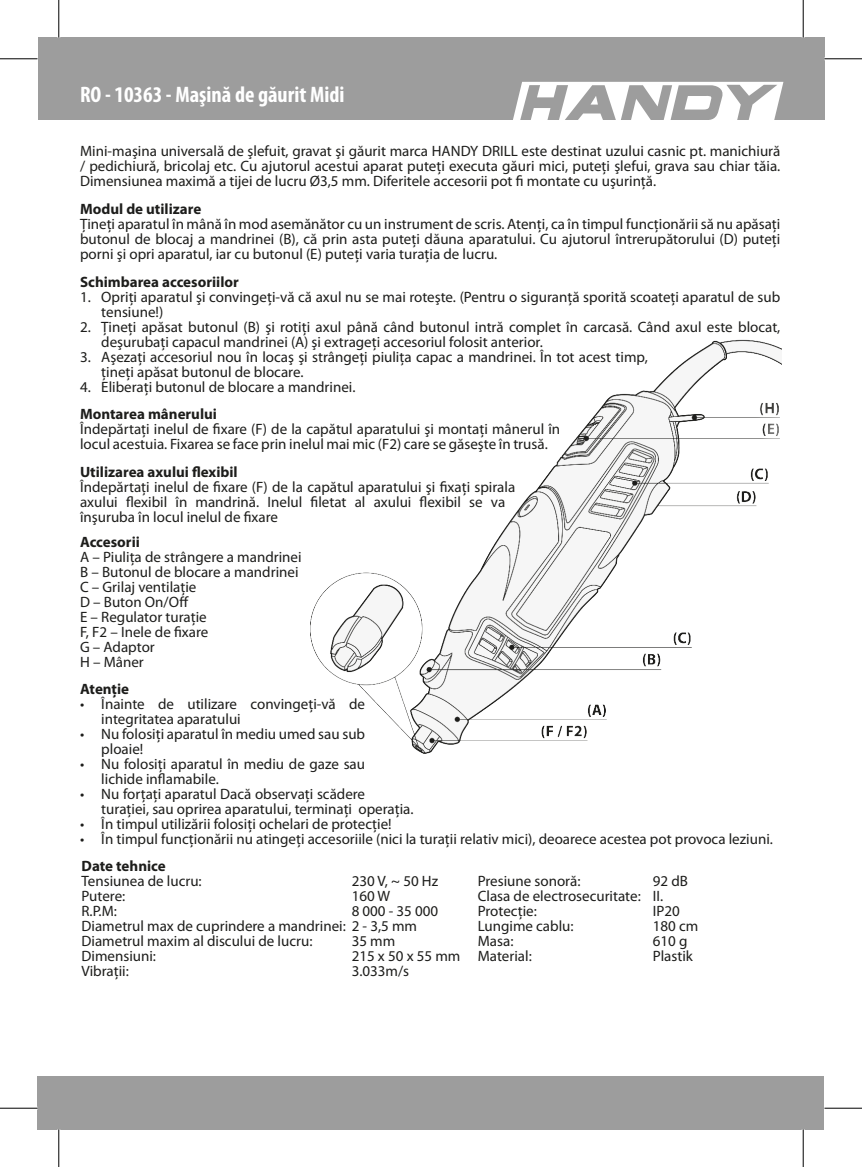
<style>
.page{position:relative;width:862px;height:1167px;background:#fff}
.page>*{position:absolute;margin:0;border:0;box-sizing:border-box;transform-origin:0 0}
.t1{font:700 condensed 22.5px "Myriad Pro";color:#fff}
.t2{font:15px/15px "Myriad Pro";color:#1d1d1b}
.t3{font:700 15px "Myriad Pro";color:#1d1d1b}
</style>
<div class="page">
<div style="left:38px;top:37px;width:786px;height:83px;background:#9d9d9d"></div>
<div style="left:38px;top:1076px;width:786px;height:53px;background:#9d9d9d"></div>
<svg style="left:513px;top:82px;width:270px;height:38px"></svg>
<img style="left:310px;top:339px;width:472px;height:415px">
<hr style="left:0;top:58px;width:38px;height:1px;background:#000">
<hr style="left:824px;top:58px;width:38px;height:1px;background:#000">
<hr style="left:0;top:1107px;width:38px;height:1px;background:#000">
<hr style="left:824px;top:1107px;width:38px;height:1px;background:#000">
<hr style="left:58px;top:0;width:1px;height:37px;background:#000">
<hr style="left:58px;top:1129px;width:1px;height:37px;background:#000">
<hr style="left:802px;top:0;width:1px;height:37px;background:#000">
<hr style="left:802px;top:1129px;width:1px;height:37px;background:#000">
<h1 class="t1" style="left:80px;top:81px;width:266px">RO - 10363 - Maşină de găurit Midi</h1>
<p class="t2" style="left:80px;top:144px;width:702px;text-align:justify">Mini-maşina universală de şlefuit, gravat şi găurit marca HANDY DRILL este destinat uzului casnic pt. manichiură / pedichiură, bricolaj etc. Cu ajutorul acestui aparat puteţi executa găuri mici, puteţi şlefui, grava sau chiar tăia.<br>Dimensiunea maximă a tijei de lucru Ø3,5 mm. Diferitele accesorii pot fi montate cu uşurinţă.</p>
<p class="t3" style="left:80px;top:199px;width:123px">Modul de utilizare</p>
<p class="t2" style="left:80px;top:216px;width:702px;text-align:justify">Ţineţi aparatul în mână în mod asemănător cu un instrument de scris. Atenţi, ca în timpul funcţionării să nu apăsaţi butonul de blocaj a mandrinei (B), că prin asta puteţi dăuna aparatului. Cu ajutorul întrerupătorului (D) puteţi porni şi opri aparatul, iar cu butonul (E) puteţi varia turaţia de lucru.</p>
<p class="t3" style="left:80px;top:272px;width:160px">Schimbarea accesoriilor</p>
<p class="t2" style="left:101px;top:289px;width:680px;text-indent:-21px">1. Opriţi aparatul şi convingeţi-vă că axul nu se mai roteşte. (Pentru o siguranţă sporită scoateţi aparatul de sub tensiune!)</p>
<p class="t2" style="left:101px;top:319px;width:680px;text-indent:-21px">2. Ţineţi apăsat butonul (B) şi rotiţi axul până când butonul intră complet în carcasă. Când axul este blocat, deşurubaţi capacul mandrinei (A) şi extrageţi accesoriul folosit anterior.</p>
<p class="t2" style="left:101px;top:349px;width:548px;text-indent:-21px">3. Aşezaţi accesoriul nou în locaş şi strângeţi piuliţa capac a mandrinei. În tot acest timp, ţineţi apăsat butonul de blocare.</p>
<p class="t2" style="left:80px;top:379px;width:277px">4. Eliberaţi butonul de blocare a mandrinei.</p>
<p class="t3" style="left:80px;top:404px;width:138px">Montarea mânerului</p>
<p class="t2" style="left:80px;top:421px;width:482px">Îndepărtaţi inelul de fixare (F) de la capătul aparatului şi montaţi mânerul în locul acestuia. Fixarea se face prin inelul mai mic (F2) care se găseşte în trusă.</p>
<p class="t3" style="left:80px;top:462px;width:159px">Utilizarea axului flexibil</p>
<p class="t2" style="left:80px;top:479px;width:437px">Îndepărtaţi inelul de fixare (F) de la capătul aparatului şi fixaţi spirala axului flexibil în mandrină. Inelul filetat al axului flexibil se va înşuruba în locul inelul de fixare</p>
<p class="t3" style="left:80px;top:532px;width:61px">Accesorii</p>
<p class="t2" style="left:80px;top:549px;width:223px">A – Piuliţa de strângere a mandrinei<br>B – Butonul de blocare a mandrinei<br>C – Grilaj ventilaţie<br>D – Buton On/Off<br>E – Regulator turaţie<br>F, F2 – Inele de fixare<br>G – Adaptor<br>H – Mâner</p>
<p class="t3" style="left:80px;top:679px;width:51px">Atenţie</p>
<p class="t2" style="left:101px;top:696px;width:265px;text-indent:-21px">• Înainte de utilizare convingeţi-vă de integritatea aparatului</p>
<p class="t2" style="left:101px;top:726px;width:265px;text-indent:-21px">• Nu folosiţi aparatul în mediu umed sau sub ploaie!</p>
<p class="t2" style="left:101px;top:756px;width:265px;text-indent:-21px">• Nu folosiţi aparatul în mediu de gaze sau lichide inflamabile.</p>
<p class="t2" style="left:101px;top:786px;width:314px;text-indent:-21px">• Nu forţaţi aparatul Dacă observaţi scădere turaţiei, sau oprirea aparatului, terminaţi operaţia.</p>
<p class="t2" style="left:80px;top:816px;width:313px">• În timpul utilizării folosiţi ochelari de protecţie!</p>
<p class="t2" style="left:80px;top:831px;width:694px">• În timpul funcţionării nu atingeţi accesoriile (nici la turaţii relativ mici), deoarece acestea pot provoca leziuni.</p>
<p class="t3" style="left:82px;top:855px;width:86px">Date tehnice</p>
<p class="t2" style="left:82px;top:872px;width:122px">Tensiunea de lucru:</p>
<p class="t2" style="left:352px;top:872px;width:88px">230 V, ~ 50 Hz</p>
<p class="t2" style="left:82px;top:887px;width:45px">Putere:</p>
<p class="t2" style="left:352px;top:887px;width:40px">160 W</p>
<p class="t2" style="left:82px;top:902px;width:37px">R.P.M:</p>
<p class="t2" style="left:478px;top:872px;width:212px;text-indent:175px">92 dB<br>Clasa de electrosecuritate: II.<br>Protecţie:</p>
<p class="t2" style="left:478px;top:872px;width:104px">Presiune sonoră:</p>
<p class="t2" style="left:653px;top:902px;width:28px">IP20</p>
<p class="t2" style="left:82px;top:902px;width:358px;text-indent:270px">8 000 - 35 000<br>Diametrul max de cuprindere a mandrinei: 2 - 3,5 mm<br>Diametrul maxim al discului de lucru:</p>
<p class="t2" style="left:478px;top:917px;width:97px">Lungime cablu:</p>
<p class="t2" style="left:653px;top:917px;width:47px">180 cm</p>
<p class="t2" style="left:478px;top:932px;width:37px">Masa:</p>
<p class="t2" style="left:653px;top:932px;width:36px">610 g</p>
<p class="t2" style="left:478px;top:947px;width:56px">Material:</p>
<p class="t2" style="left:653px;top:947px;width:42px">Plastik</p>
<p class="t2" style="left:352px;top:932px;width:45px">35 mm</p>
<p class="t2" style="left:82px;top:947px;width:76px">Dimensiuni:</p>
<p class="t2" style="left:352px;top:947px;width:110px">215 x 50 x 55 mm</p>
<p class="t2" style="left:82px;top:962px;width:49px">Vibraţii:</p>
<p class="t2" style="left:352px;top:962px;width:59px">3.033m/s</p>
</div>
